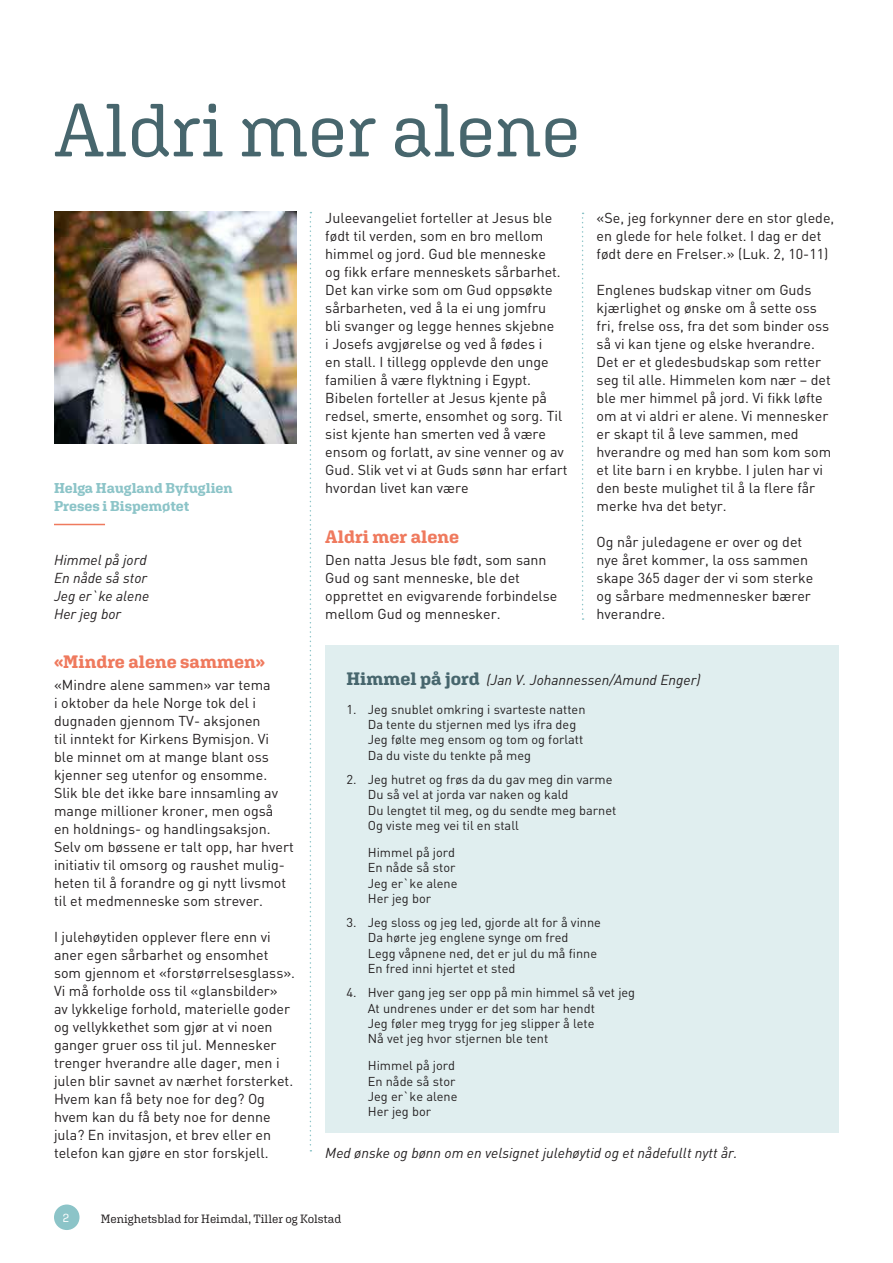
<style>
.page{position:relative;width:893px;height:1263px;background:#fff}
.page>*{position:absolute;margin:0;border:0;box-sizing:border-box;transform-origin:0 0}
.t1{font:75px "Aglet Slab";color:#47666d}
.t2{font:700 18px "Aglet Slab";color:#ef7a5e}
.t3{font:14.25px/18px "DIN";color:#231f20}
.t4{font:italic 14.25px/18px "DIN";color:#231f20}
.t5{font:700 14.25px/18px "Aglet Slab";letter-spacing:-.005em;color:#8cc4c8}
.t6{font:12.75px/15.3px "DIN";color:#231f20}
.t7{font:12px "Aglet Slab";letter-spacing:-.005em;color:#231f20}
.t8{font:12px "Aglet Slab";color:#fff}
.s1{font-family:"Aglet Slab";font-weight:700;font-style:normal;font-size:18px;color:#47666d}
</style>
<div class="page">
<div style="left:54px;top:1204px;width:26px;height:26px;background:#8cc4c8;border-radius:50%"></div>
<svg style="left:310px;top:212px;width:1px;height:939px"></svg>
<svg style="left:582px;top:213px;width:2px;height:407px"></svg>
<hr style="left:54px;top:524px;width:51px;height:1px;background:#ef7a5e">
<img style="left:54px;top:212px;width:242px;height:231px">
<div style="left:325px;top:645px;width:514px;height:487px;background:#e0eeef"></div>
<h1 class="t1" style="left:54px;top:86px;width:528px">Aldri mer alene</h1>
<p class="t5" style="left:54px;top:479px;width:180px">Helga Haugland Byfuglien<br>Preses i Bispemøtet</p>
<p class="t4" style="left:54px;top:551px;width:97px">Himmel på jord<br>En nåde så stor<br>Jeg er`ke alene<br>Her jeg bor</p>
<p class="t2" style="left:54px;top:651px;width:213px">«Mindre alene sammen»</p>
<p class="t3" style="left:54px;top:676px;width:241px">«Mindre alene sammen» var tema<br>i oktober da hele Norge tok del i dugnaden gjennom TV- aksjonen<br>til inntekt for Kirkens Bymisjon. Vi<br>ble minnet om at mange blant oss kjenner seg utenfor og ensomme.<br>Slik ble det ikke bare innsamling av mange millioner kroner, men også<br>en holdnings- og handlingsaksjon.<br>Selv om bøssene er talt opp, har hvert initiativ til omsorg og raushet mulig&shy;heten til å forandre og gi nytt livsmot til et medmenneske som strever.</p>
<p class="t3" style="left:54px;top:928px;width:243px">I julehøytiden opplever flere enn vi aner egen sårbarhet og ensomhet som gjennom et «forstørrelsesglass».<br>Vi må forholde oss til «glansbilder» av lykkelige forhold, materielle goder og vellykkethet som gjør at vi noen ganger gruer oss til jul. Mennesker trenger hverandre alle dager, men i julen blir savnet av nærhet forsterket.<br>Hvem kan få bety noe for deg? Og hvem kan du få bety noe for denne jula? En invitasjon, et brev eller en telefon kan gjøre en stor forskjell.</p>
<p class="t3" style="left:325px;top:209px;width:244px">Juleevangeliet forteller at Jesus ble født til verden, som en bro mellom himmel og jord. Gud ble menneske<br>og fikk erfare menneskets sårbarhet.<br>Det kan virke som om Gud oppsøkte sårbarheten, ved å la ei ung jomfru<br>bli svanger og legge hennes skjebne<br>i Josefs avgjørelse og ved å fødes i<br>en stall. I tillegg opplevde den unge familien å være flyktning i Egypt.<br>Bibelen forteller at Jesus kjente på redsel, smerte, ensomhet og sorg. Til sist kjente han smerten ved å være ensom og forlatt, av sine venner og av Gud. Slik vet vi at Guds sønn har erfart hvordan livet kan være</p>
<p class="t2" style="left:325px;top:525px;width:135px">Aldri mer alene</p>
<p class="t3" style="left:325px;top:550px;width:234px">Den natta Jesus ble født, som sann<br>Gud og sant menneske, ble det opprettet en evigvarende forbindelse mellom Gud og mennesker.</p>
<p class="t3" style="left:597px;top:209px;width:239px">«Se, jeg forkynner dere en stor glede, en glede for hele folket. I dag er det født dere en Frelser.» (Luk. 2, 10-11)</p>
<p class="t3" style="left:597px;top:281px;width:236px">Englenes budskap vitner om Guds kjærlighet og ønske om å sette oss fri, frelse oss, fra det som binder oss så vi kan tjene og elske hverandre.<br>Det er et gledesbudskap som retter seg til alle. Himmelen kom nær – det ble mer himmel på jord. Vi fikk løfte om at vi aldri er alene. Vi mennesker er skapt til å leve sammen, med hverandre og med han som kom som et lite barn i en krybbe. I julen har vi den beste mulighet til å la flere får merke hva det betyr.</p>
<p class="t3" style="left:597px;top:533px;width:218px">Og når juledagene er over og det nye året kommer, la oss sammen skape 365 dager der vi som sterke og sårbare medmennesker bærer hverandre.</p>
<p class="t4" style="left:347px;top:671px;width:355px"><span class="s1">Himmel på jord</span> (Jan V. Johannessen/Amund Enger)</p>
<p class="t6" style="left:368px;top:701px;width:219px;text-indent:-21px">1. Jeg snublet omkring i svarteste natten Da tente du stjernen med lys ifra deg Jeg følte meg ensom og tom og forlatt Da du viste du tenkte på meg</p>
<p class="t6" style="left:368px;top:771px;width:250px;text-indent:-21px">2. Jeg hutret og frøs da du gav meg din varme Du så vel at jorda var naken og kald<br>Du lengtet til meg, og du sendte meg barnet Og viste meg vei til en stall</p>
<p class="t6" style="left:368px;top:844px;width:91px">Himmel på jord<br>En nåde så stor<br>Jeg er`ke alene<br>Her jeg bor</p>
<p class="t6" style="left:368px;top:915px;width:235px;text-indent:-21px">3. Jeg sloss og jeg led, gjorde alt for å vinne Da hørte jeg englene synge om fred<br>Legg våpnene ned, det er jul du må finne En fred inni hjertet et sted</p>
<p class="t6" style="left:368px;top:985px;width:269px;text-indent:-21px">4. Hver gang jeg ser opp på min himmel så vet jeg At undrenes under er det som har hendt<br>Jeg føler meg trygg for jeg slipper å lete<br>Nå vet jeg hvor stjernen ble tent</p>
<p class="t6" style="left:368px;top:1058px;width:91px">Himmel på jord<br>En nåde så stor<br>Jeg er`ke alene<br>Her jeg bor</p>
<p class="t4" style="left:325px;top:1144px;width:414px">Med ønske og bønn om en velsignet julehøytid og et nådefullt nytt år.</p>
<p class="t8" style="left:63px;top:1211px;width:8px">2</p>
<p class="t7" style="left:101px;top:1212px;width:242px">Menighetsblad for Heimdal, Tiller og Kolstad</p>
</div>
